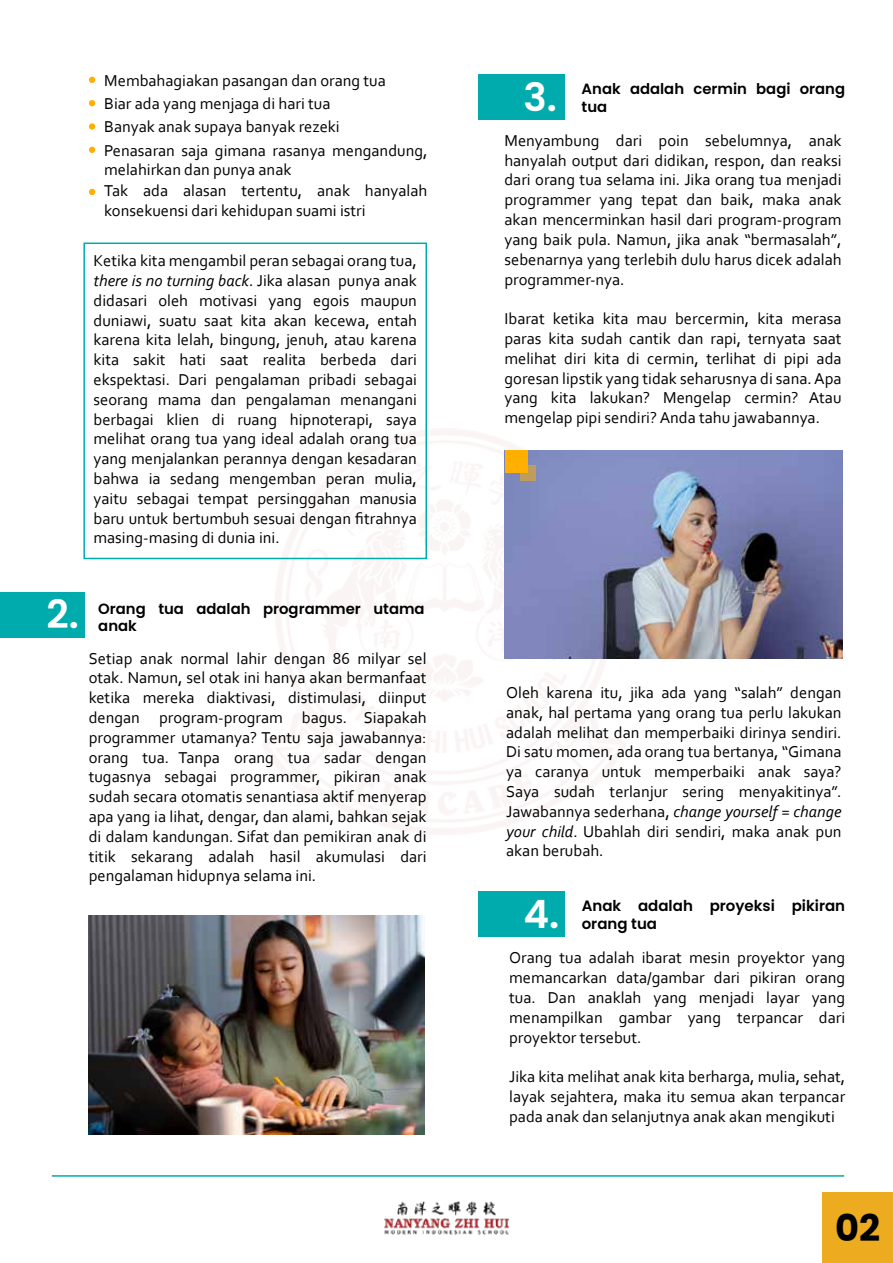
<style>
.page{position:relative;width:893px;height:1263px;background:#fff}
.page>*{position:absolute;margin:0;border:0;box-sizing:border-box;transform-origin:0 0}
.t1{font:600 39px "Poppins";color:#fff}
.t2{font:700 36.9px "Poppins";color:#000}
.t3{font:16.5px/19.8px "Corbel";color:#000;text-align:justify}
.t4{font:600 15px "Poppins";color:#000}
.t5{font:600 14.85px/17.9px "Poppins";color:#000}
.s1{font-style:italic}
</style>
<div class="page">
<img style="left:262px;top:431px;width:365px;height:402px">
<img style="left:384px;top:1201px;width:125px;height:34px">
<div style="left:822px;top:1192px;width:71px;height:71px;background:#edab20"></div>
<div style="left:479px;top:891px;width:86px;height:46px;background:#00abad"></div>
<div style="left:479px;top:75px;width:86px;height:45px;background:#00abad"></div>
<div style="left:0;top:592px;width:84px;height:46px;background:#00abad"></div>
<svg style="left:89px;top:77px;width:6px;height:6px"></svg>
<svg style="left:89px;top:100px;width:6px;height:6px"></svg>
<div style="left:89px;top:123px;width:6px;height:7px;background:#ffaf00;border-radius:50%"></div>
<svg style="left:89px;top:147px;width:6px;height:6px"></svg>
<svg style="left:89px;top:189px;width:6px;height:6px"></svg>
<hr style="left:52px;top:1175px;width:792px;height:2px;background:#00abad">
<div style="left:83px;top:243px;width:344px;height:316px;border:2px solid #00abad"></div>
<img style="left:505px;top:451px;width:338px;height:207px">
<div style="left:505px;top:450px;width:22px;height:23px;background:#ffaf00"></div>
<svg style="left:520px;top:466px;width:15px;height:15px"></svg>
<img style="left:89px;top:915px;width:336px;height:219px">
<p class="t3" style="left:104px;top:69px;width:325px;line-height:23.1px;text-align:left">Membahagiakan pasangan dan orang tua<br>Biar ada yang menjaga di hari tua<br>Banyak anak supaya banyak rezeki<br>Penasaran saja gimana rasanya mengandung,</p>
<p class="t3" style="left:104px;top:159px;width:324px;line-height:20.4px;text-align:left">melahirkan dan punya anak<br>Tak ada alasan tertentu, anak hanyalah konsekuensi dari kehidupan suami istri</p>
<p class="t3" style="left:94px;top:250px;width:325px">Ketika kita mengambil peran sebagai orang tua, <span class="s1">there is no turning back</span>. Jika alasan punya anak didasari oleh motivasi yang egois maupun duniawi, suatu saat kita akan kecewa, entah karena kita lelah, bingung, jenuh, atau karena kita sakit hati saat realita berbeda dari ekspektasi. Dari pengalaman pribadi sebagai seorang mama dan pengalaman menangani berbagai klien di ruang hipnoterapi, saya melihat orang tua yang ideal adalah orang tua yang menjalankan perannya dengan kesadaran bahwa ia sedang mengemban peran mulia, yaitu sebagai tempat persinggahan manusia baru untuk bertumbuh sesuai dengan fitrahnya masing-masing di dunia ini.</p>
<h1 class="t1" style="left:46px;top:592px;width:34px">2.</h1>
<p class="t5" style="left:98px;top:599px;width:328px">Orang tua adalah programmer utama anak</p>
<p class="t3" style="left:89px;top:648px;width:339px">Setiap anak normal lahir dengan 86 milyar sel otak. Namun, sel otak ini hanya akan bermanfaat ketika mereka diaktivasi, distimulasi, diinput dengan program-program bagus. Siapakah programmer utamanya? Tentu saja jawabannya: orang tua. Tanpa orang tua sadar dengan tugasnya sebagai programmer, pikiran anak sudah secara otomatis senantiasa aktif menyerap apa yang ia lihat, dengar, dan alami, bahkan sejak di dalam kandungan. Sifat dan pemikiran anak di titik sekarang adalah hasil akumulasi dari pengalaman hidupnya selama ini.</p>
<h1 class="t1" style="left:523px;top:75px;width:35px">3.</h1>
<p class="t5" style="left:582px;top:80px;width:265px">Anak adalah cermin bagi orang</p>
<p class="t5" style="left:582px;top:98px;width:27px">tua</p>
<p class="t3" style="left:504px;top:130px;width:339px">Menyambung dari poin sebelumnya, anak hanyalah output dari didikan, respon, dan reaksi dari orang tua selama ini. Jika orang tua menjadi programmer yang tepat dan baik, maka anak akan mencerminkan hasil dari program-program yang baik pula. Namun, jika anak “bermasalah”, sebenarnya yang terlebih dulu harus dicek adalah programmer-nya.</p>
<p class="t3" style="left:504px;top:308px;width:339px">Ibarat ketika kita mau bercermin, kita merasa paras kita sudah cantik dan rapi, ternyata saat melihat diri kita di cermin, terlihat di pipi ada goresan lipstik yang tidak seharusnya di sana. Apa yang kita lakukan? Mengelap cermin? Atau mengelap pipi sendiri? Anda tahu jawabannya.</p>
<p class="t3" style="left:506px;top:682px;width:337px">Oleh karena itu, jika ada yang “salah” dengan anak, hal pertama yang orang tua perlu lakukan adalah melihat dan memperbaiki dirinya sendiri.<br>Di satu momen, ada orang tua bertanya, “Gimana ya caranya untuk memperbaiki anak saya?<br>Saya sudah terlanjur sering menyakitinya”.<br>Jawabannya sederhana, <span class="s1">change yourself</span> = <span class="s1">change your child</span>. Ubahlah diri sendiri, maka anak pun akan berubah.</p>
<h1 class="t1" style="left:523px;top:891px;width:37px">4.</h1>
<p class="t4" style="left:582px;top:897px;width:265px">Anak adalah proyeksi pikiran</p>
<p class="t4" style="left:582px;top:915px;width:77px">orang tua</p>
<p class="t3" style="left:509px;top:947px;width:338px">Orang tua adalah ibarat mesin proyektor yang memancarkan data/gambar dari pikiran orang tua. Dan anaklah yang menjadi layar yang menampilkan gambar yang terpancar dari proyektor tersebut.</p>
<p class="t3" style="left:509px;top:1066px;width:338px">Jika kita melihat anak kita berharga, mulia, sehat, layak sejahtera, maka itu semua akan terpancar pada anak dan selanjutnya anak akan mengikuti</p>
<h2 class="t2" style="left:835px;top:1206px;width:47px">02</h2>
</div>
